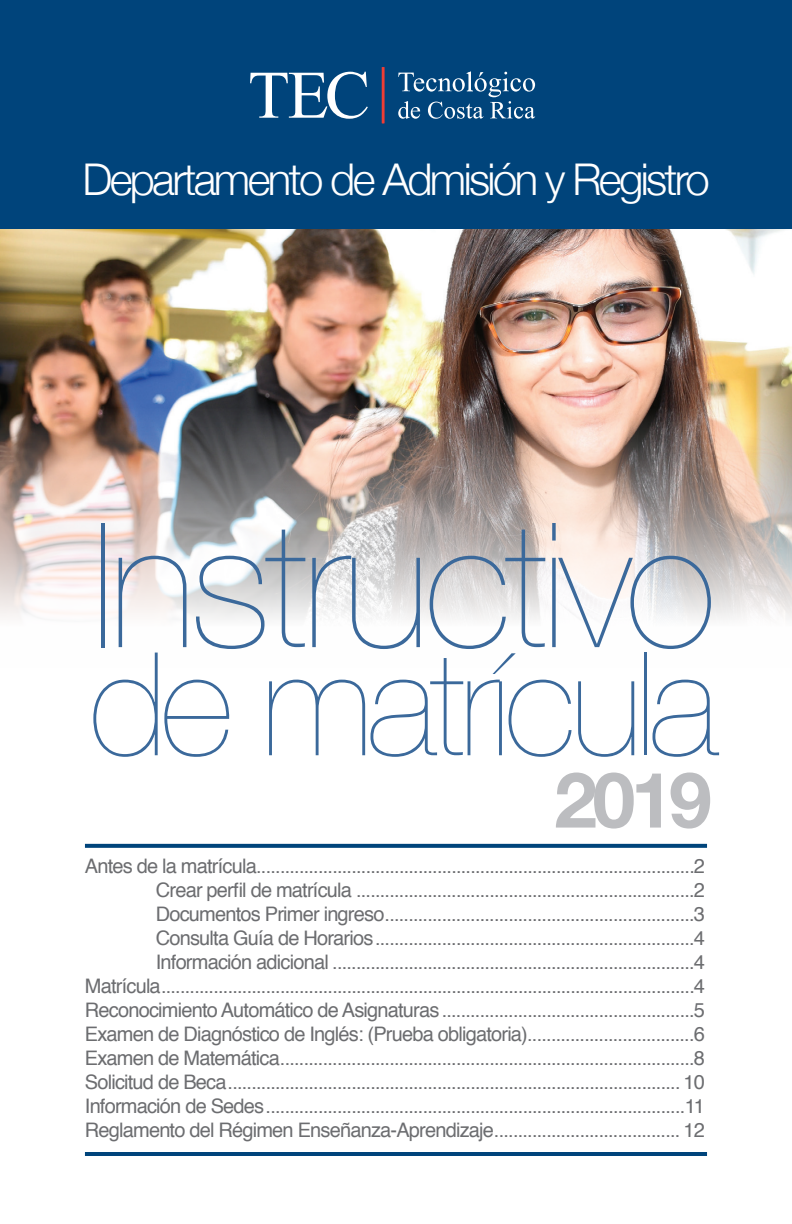
<style>
.page{position:relative;width:792px;height:1224px;background:#fff}
.page>*{position:absolute;margin:0;border:0;box-sizing:border-box;transform-origin:0 0}
.t1{font:200 173.8px "Helvetica Neue";letter-spacing:-.03em;color:#3b699b}
.t2{font:200 143.8px "Helvetica Neue";letter-spacing:-.04em;color:#3b699b}
.t3{font:700 77px "Helvetica Neue";color:#bcbdc0}
.t4{font:300 43.8px "Helvetica Neue";letter-spacing:-.06em;color:#fff}
.t5{font:20px/24px "Helvetica";letter-spacing:-.04em;color:#6c6d70;text-align:right}
</style>
<div class="page">
<img style="left:0;top:229px;width:792px;height:391px">
<div style="left:0;top:0;width:792px;height:229px;background:#00447b"></div>
<hr style="left:382px;top:67px;width:2px;height:56px;background:#ee3e34">
<svg style="left:398px;top:72px;width:137px;height:47px"></svg>
<svg style="left:250px;top:72px;width:118px;height:47px"></svg>
<svg style="left:85px;top:844px;width:622px;height:4px;background:#0a4b80"></svg>
<hr style="left:85px;top:1152px;width:622px;height:4px;background:#00447b">
<h3 class="t4" style="left:82px;top:144px;width:629px">Departamento de Admisión y Registro</h3>
<h1 class="t1" style="left:92px;top:451px;width:625px">Instructivo</h1>
<h2 class="t2" style="left:89px;top:593px;width:631px">de matrícula</h2>
<h3 class="t3" style="left:554px;top:740px;width:159px">2019</h3>
<p class="t5" style="left:85px;top:855px;width:622px">Antes de la matrícula............................................................................................2<br>Crear perfil de matrícula .......................................................................2<br>Documentos Primer ingreso.................................................................3<br>Consulta Guía de Horarios...................................................................4<br>Información adicional ............................................................................4<br>Matrícula................................................................................................................4<br>Reconocimiento Automático de Asignaturas.....................................................5<br>Examen de Diagnóstico de Inglés: (Prueba obligatoria)...................................6<br>Examen de Matemática.......................................................................................8<br>Solicitud de Beca............................................................................................... 10<br>Información de Sedes........................................................................................11<br>Reglamento del Régimen Enseñanza-Aprendizaje....................................... 12</p>
</div>
